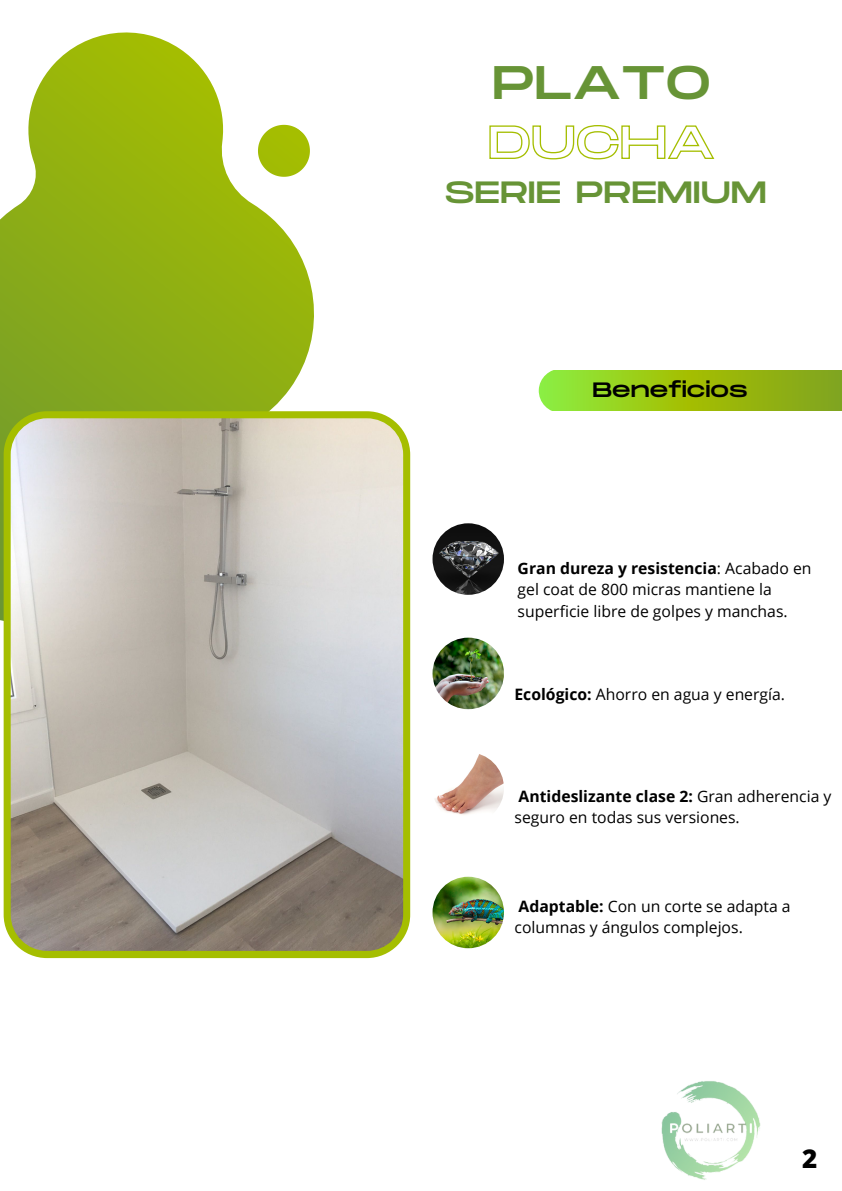
<style>
.page{position:relative;width:842px;height:1191px;background:#fff}
.page>*{position:absolute;margin:0;border:0;box-sizing:border-box;transform-origin:0 0}
.t1{font:47px "Monument Extended";color:#679436}
.t2{font:30.7px "Monument Extended";color:#679436}
.t3{font:800 26px "Open Sans";color:#000}
.t4{font:20.8px "Monument Extended";color:#000}
.t5{font:15.7px/21.7px "Open Sans";color:#000}
.s1{font-weight:700}
</style>
<div class="page">
<svg style="left:0;top:32px;width:411px;height:652px"></svg>
<svg style="left:247px;top:114px;width:73px;height:73px"></svg>
<svg style="left:4px;top:411px;width:406px;height:546px"></svg>
<svg style="left:538px;top:370px;width:304px;height:41px"></svg>
<img style="left:432px;top:523px;width:72px;height:71px;border-radius:50%">
<img style="left:432px;top:637px;width:72px;height:72px;border-radius:50%">
<img style="left:432px;top:752px;width:72px;height:71px;border-radius:50%">
<img style="left:432px;top:876px;width:72px;height:72px;border-radius:50%">
<svg style="left:489px;top:125px;width:226px;height:35px"></svg>
<img style="left:661px;top:1081px;width:100px;height:99px">
<h1 class="t1" style="left:492px;top:57px;width:220px">PLATO</h1>
<h2 class="t2" style="left:445px;top:175px;width:323px">SERIE PREMIUM</h2>
<h3 class="t4" style="left:592px;top:378px;width:157px">Beneficios</h3>
<p class="t5" style="left:518px;top:556px;width:295px"><span class="s1">Gran dureza y resistencia</span>: Acabado en gel coat de 800 micras mantiene la superficie libre de golpes y manchas.</p>
<p class="t5" style="left:514px;top:682px;width:272px"><span class="s1">Ecológico:</span> Ahorro en agua y energía.</p>
<p class="t5" style="left:514px;top:784px;width:318px"><span class="s1">Antideslizante clase 2:</span> Gran adherencia y seguro en todas sus versiones.</p>
<p class="t5" style="left:514px;top:894px;width:278px"><span class="s1">Adaptable:</span> Con un corte se adapta a columnas y ángulos complejos.</p>
<h3 class="t3" style="left:802px;top:1139px;width:17px">2</h3>
</div>
